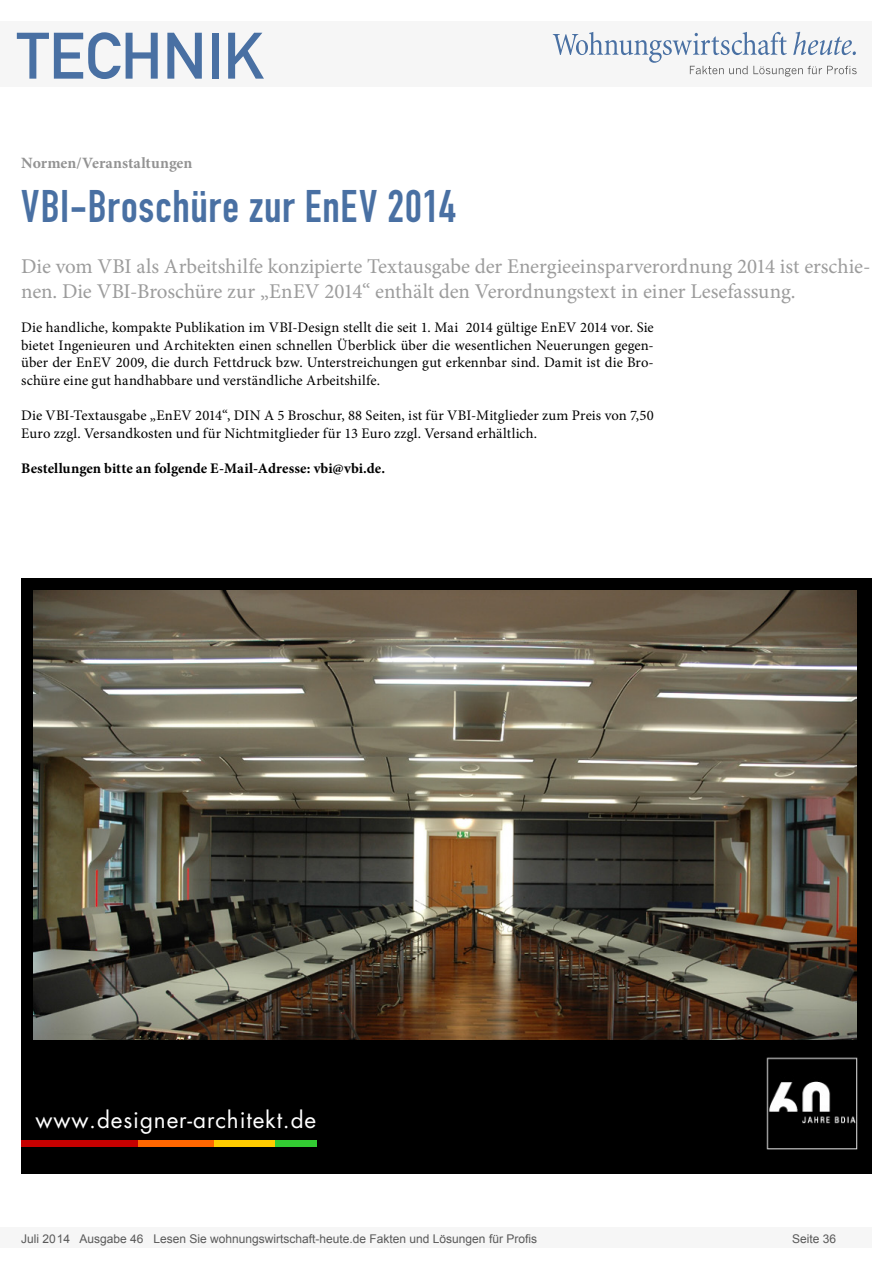
<style>
.page{position:relative;width:893px;height:1263px;background:#fff}
.page>*{position:absolute;margin:0;border:0;box-sizing:border-box;transform-origin:0 0}
.t1{font:64.5px "DIN Mittelschrift";color:#4970a3}
.Überschrift_Groß{font:45px "DIN Engschrift";letter-spacing:.015em;color:#4970a3}
.t2{font:22.5px "Futura Std";letter-spacing:.04em;color:#fff}
.Anlesetext{font:21px/25.2px "Minion Pro";letter-spacing:-.005em;color:#9c9c9c}
.Kategorie{font:700 15.75px "Minion Pro";color:#939393}
.Fließtext_erste_Zeil{font:14.7px/17.5px "Minion Pro";letter-spacing:.005em;color:#000;text-align:justify}
.AUTOR{font:700 14.7px "Minion Pro";color:#000}
.t3{font:12px "Arial";color:#595959}
</style>
<div class="page">
<div style="left:0;top:1227px;width:872px;height:20px;background:#f6f6f6"></div>
<div style="left:0;top:21px;width:872px;height:66px;background:#f6f6f6"></div>
<svg style="left:553px;top:32px;width:304px;height:45px"></svg>
<div style="left:21px;top:578px;width:851px;height:595px;background:#000"></div>
<div style="left:21px;top:1141px;width:117px;height:6px;background:#c60000"></div>
<div style="left:138px;top:1141px;width:76px;height:6px;background:#f60"></div>
<div style="left:214px;top:1141px;width:61px;height:6px;background:#fc0"></div>
<div style="left:275px;top:1141px;width:42px;height:6px;background:#3c3"></div>
<img style="left:766px;top:1057px;width:92px;height:93px">
<img style="left:34px;top:591px;width:823px;height:448px">
<h1 class="t1" style="left:17px;top:18px;width:249px">TECHNIK</h1>
<p class="Kategorie" style="left:21px;top:152px;width:173px">Normen/Veranstaltungen</p>
<p class="Überschrift_Groß" style="left:21px;top:180px;width:436px">VBI-Broschüre zur EnEV 2014</p>
<p class="Anlesetext" style="left:21px;top:253px;width:851px">Die vom VBI als Arbeitshilfe konzipierte Textausgabe der Energieeinsparverordnung 2014 ist erschie&shy;nen. Die VBI-Broschüre zur „EnEV 2014“ enthält den Verordnungstext in einer Lesefassung.</p>
<p class="Fließtext_erste_Zeil" style="left:21px;top:319px;width:634px">Die handliche, kompakte Publikation im VBI-Design stellt die seit 1. Mai 2014 gültige EnEV 2014 vor. Sie bietet Ingenieuren und Architekten einen schnellen Überblick über die wesentlichen Neuerungen gegen&shy;über der EnEV 2009, die durch Fettdruck bzw. Unterstreichungen gut erkennbar sind. Damit ist die Bro&shy;schüre eine gut handhabbare und verständliche Arbeitshilfe.</p>
<p class="Fließtext_erste_Zeil" style="left:21px;top:407px;width:634px">Die VBI-Textausgabe „EnEV 2014“, DIN A 5 Broschur, 88 Seiten, ist für VBI-Mitglieder zum Preis von 7,50<br>Euro zzgl. Versandkosten und für Nichtmitglieder für 13 Euro zzgl. Versand erhältlich.</p>
<p class="AUTOR" style="left:21px;top:458px;width:365px">Bestellungen bitte an folgende E-Mail-Adresse: vbi@vbi.de.</p>
<p class="t2" style="left:35px;top:1105px;width:282px">www.designer-architekt.de</p>
<p class="t3" style="left:21px;top:1230px;width:517px">Juli 2014 Ausgabe 46 Lesen Sie wohnungswirtschaft-heute.de Fakten und Lösungen für Profis</p>
<p class="t3" style="left:792px;top:1231px;width:46px">Seite 36</p>
</div>
